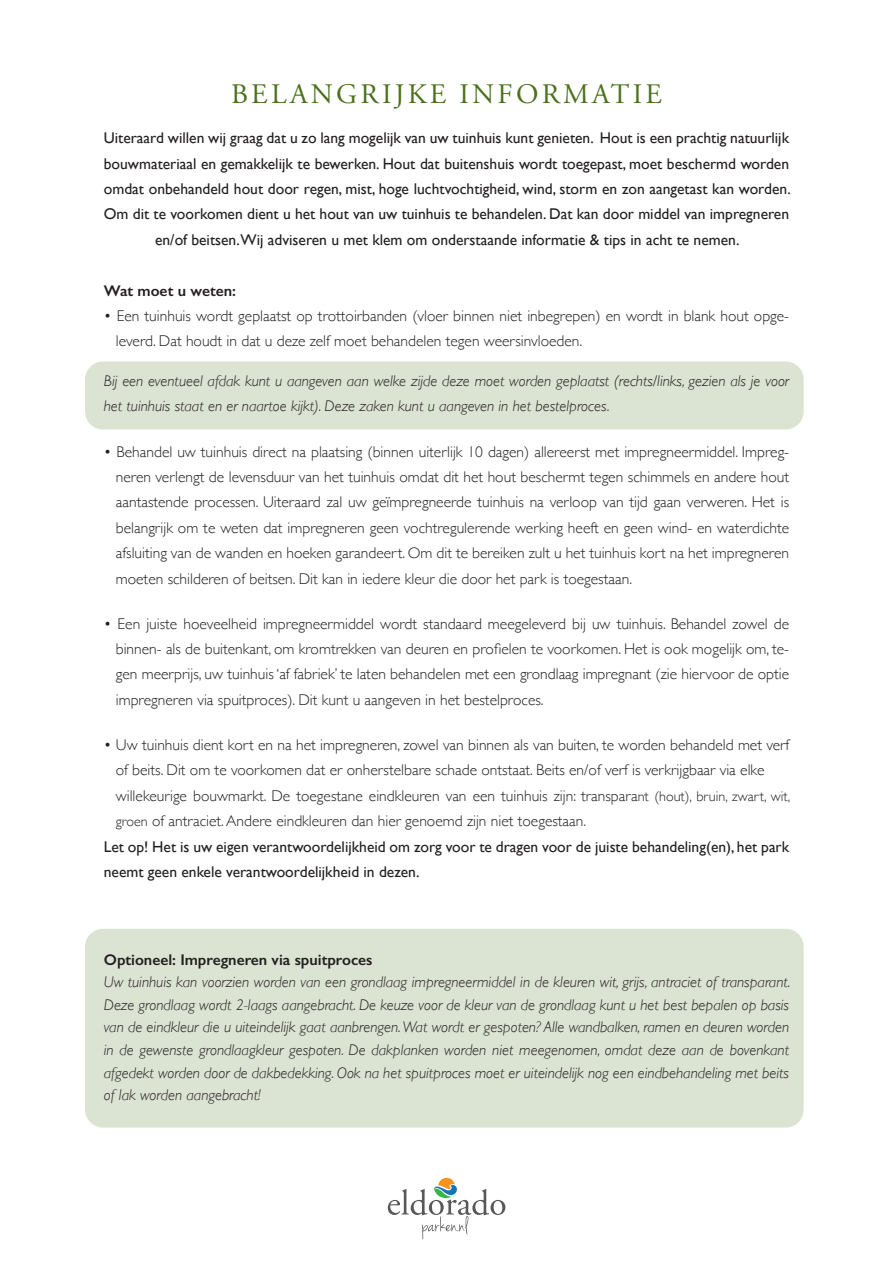
<style>
.page{position:relative;width:893px;height:1263px;background:#fff}
.page>*{position:absolute;margin:0;border:0;box-sizing:border-box;transform-origin:0 0}
.t1{font:28.2px "Adobe Garamond Pro";letter-spacing:.115em;color:#4b711c}
.t2{font:300 15.45px/25.3px "Gill Sans";color:#231f20;text-align:justify}
.t3{font:italic 300 15.45px/22.6px "Gill Sans";color:#231f20}
.t4{font:15.45px/25.3px "Gill Sans";color:#231f20;text-align:center}
.t5{font:600 15.45px "Gill Sans";color:#231f20}
.s1{font-size:14.1px}
</style>
<div class="page">
<div style="left:85px;top:929px;width:719px;height:198px;background:#dbe3d2;border-radius:18px"></div>
<div style="left:85px;top:361px;width:719px;height:68px;background:#dbe3d2;border-radius:18px"></div>
<svg style="left:388px;top:1178px;width:117px;height:61px"></svg>
<h1 class="t1" style="left:231px;top:77px;width:432px">BELANGRIJKE INFORMATIE</h1>
<p class="t4" style="left:104px;top:125px;width:688px">Uiteraard willen wij graag dat u zo lang mogelijk van uw tuinhuis kunt genieten. Hout is een prachtig natuurlijk bouwmateriaal en gemakkelijk te bewerken. Hout dat buitenshuis wordt toegepast, moet beschermd worden omdat onbehandeld hout door regen, mist, hoge luchtvochtigheid, wind, storm en zon aangetast kan worden.<br>Om dit te voorkomen dient u het hout van uw tuinhuis te behandelen. Dat kan door middel van impregneren en/of beitsen.Wij adviseren u met klem om onderstaande informatie &amp; tips in acht te nemen.</p>
<p class="t5" style="left:104px;top:281px;width:134px">Wat moet u weten:</p>
<p class="t2" style="left:116px;top:303px;width:675px;text-indent:-12px">• Een tuinhuis wordt geplaatst op trottoirbanden (vloer binnen niet inbegrepen) en wordt in blank hout opge&shy;leverd. Dat houdt in dat u deze zelf moet behandelen tegen weersinvloeden.</p>
<p class="t3" style="left:104px;top:368px;width:687px;line-height:25.3px">Bij een eventueel afdak kunt u aangeven aan welke zijde deze moet worden geplaatst (rechts/links, gezien als je voor het tuinhuis staat en er naartoe kijkt). Deze zaken kunt u aangeven in het bestelproces.</p>
<p class="t2" style="left:116px;top:438px;width:675px;text-indent:-12px">• Behandel uw tuinhuis direct na plaatsing (binnen uiterlijk 10 dagen) allereerst met impregneermiddel. Impreg&shy;neren verlengt de levensduur van het tuinhuis omdat dit het hout beschermt tegen schimmels en andere hout aantastende processen. Uiteraard zal uw geïmpregneerde tuinhuis na verloop van tijd gaan verweren. Het is belangrijk om te weten dat impregneren geen vochtregulerende werking heeft en geen wind- en waterdichte afsluiting van de wanden en hoeken garandeert. Om dit te bereiken zult u het tuinhuis kort na het impregneren moeten schilderen of beitsen. Dit kan in iedere kleur die door het park is toegestaan.</p>
<p class="t2" style="left:116px;top:610px;width:675px;text-indent:-12px">• Een juiste hoeveelheid impregneermiddel wordt standaard meegeleverd bij uw tuinhuis. Behandel zowel de binnen- als de buitenkant, om kromtrekken van deuren en profielen te voorkomen. Het is ook mogelijk om, te&shy;gen meerprijs, uw tuinhuis ‘af fabriek’ te laten behandelen met een grondlaag impregnant (zie hiervoor de optie impregneren via spuitproces). Dit kunt u aangeven in het bestelproces.</p>
<p class="t2" style="left:104px;top:731px;width:687px">• Uw tuinhuis dient kort en na het impregneren, zowel van binnen als van buiten, te worden behandeld met verf</p>
<p class="t2" style="left:116px;top:757px;width:650px">of beits. Dit om te voorkomen dat er onherstelbare schade ontstaat. Beits en/of verf is verkrijgbaar via elke</p>
<p class="t2" style="left:116px;top:782px;width:676px">willekeurige bouwmarkt. De toegestane eindkleuren van een tuinhuis zijn: transpara<span class="s1">nt (hout), bruin, zwart, wit,</span></p>
<p class="t2" style="left:116px;top:808px;width:472px"><span class="s1">groen</span> of antraciet. Andere eindkleuren dan hier genoemd zijn niet toegestaan.</p>
<p class="t4" style="left:104px;top:834px;width:687px">Let op! Het is uw eigen verantwoordelijkheid om zorg voor te dragen voor de juiste behandeling(en), het park</p>
<p class="t4" style="left:104px;top:859px;width:317px">neemt geen enkele verantwoordelijkheid in dezen.</p>
<p class="t5" style="left:104px;top:950px;width:270px">Optioneel: Impregneren via spuitproces</p>
<p class="t3" style="left:104px;top:971px;width:688px;text-align:justify">Uw tuinhuis kan voorzien worden van een grondlaag impregneermiddel in de kleuren wit, grijs, antraciet of transparant.<br>Deze grondlaag wordt 2-laags aangebracht. De keuze voor de kleur van de grondlaag kunt u het best bepalen op basis van de eindkleur die u uiteindelijk gaat aanbrengen. Wat wordt er gespoten? Alle wandbalken, ramen en deuren worden in de gewenste grondlaagkleur gespoten. De dakplanken worden niet meegenomen, omdat deze aan de bovenkant afgedekt worden door de dakbedekking. Ook na het spuitproces moet er uiteindelijk nog een eindbehandeling met beits of lak worden aangebracht!</p>
</div>
